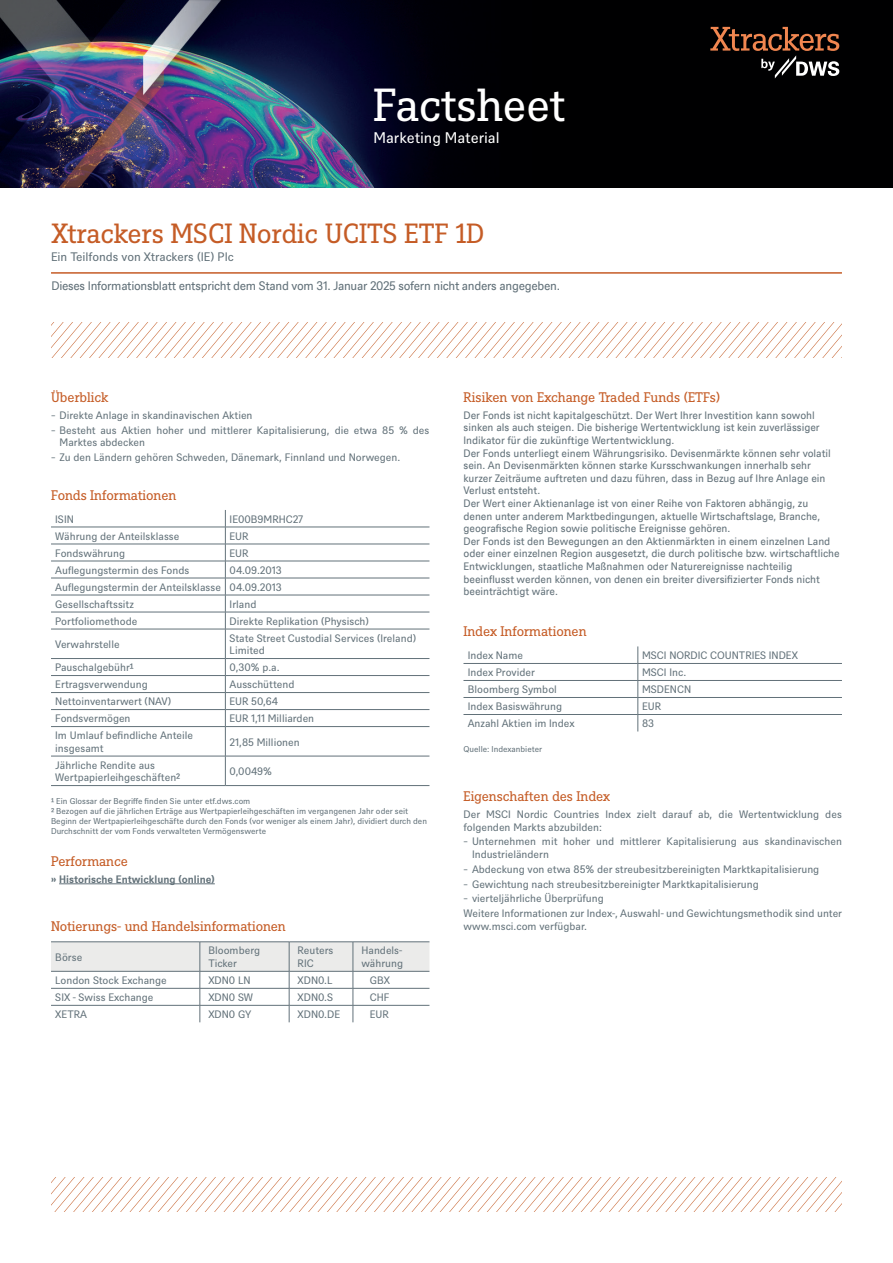
<style>
.page{position:relative;width:893px;height:1263px;background:#fff}
.page>*{position:absolute;margin:0;border:0;box-sizing:border-box;transform-origin:0 0}
.t1{font:45px "DWS Slab";letter-spacing:-.01em;color:#fff}
.t2{font:27px "DWS Slab";color:#c55c26}
.t3{font:15px "DWS Sans";color:#fff}
.t4{font:13.5px "DWS Slab";letter-spacing:-.01em;color:#c55c26}
.t5{font:12px "DWS Sans TT";letter-spacing:-.025em;color:#627179}
.t6{font:12px "DWS Sans";color:#627179}
.t7{font:10.5px/12.6px "DWS Sans";color:#627179}
.t8{font:10.5px/12.6px "DWS Sans TT";letter-spacing:-.005em;color:#627179}
.t9{font:700 10.5px "DWS Sans";color:#627179}
.t10{font:8.25px/9.9px "DWS Sans";color:#627179}
</style>
<div class="page">
<hr style="left:59px;top:883px;width:156px;height:1px;background:#627179">
<hr style="left:51px;top:527px;width:174px;height:1px;background:#627179">
<hr style="left:225px;top:527px;width:204px;height:1px;background:#627179">
<hr style="left:51px;top:544px;width:174px;height:1px;background:#627179">
<hr style="left:225px;top:544px;width:204px;height:1px;background:#627179">
<hr style="left:51px;top:561px;width:174px;height:1px;background:#627179">
<hr style="left:225px;top:561px;width:204px;height:1px;background:#627179">
<hr style="left:51px;top:578px;width:174px;height:1px;background:#627179">
<hr style="left:225px;top:578px;width:204px;height:1px;background:#627179">
<hr style="left:51px;top:595px;width:174px;height:1px;background:#627179">
<hr style="left:225px;top:595px;width:204px;height:1px;background:#627179">
<hr style="left:51px;top:612px;width:174px;height:1px;background:#627179">
<hr style="left:225px;top:612px;width:204px;height:1px;background:#627179">
<hr style="left:51px;top:629px;width:174px;height:1px;background:#627179">
<hr style="left:225px;top:629px;width:204px;height:1px;background:#627179">
<hr style="left:51px;top:658px;width:174px;height:1px;background:#627179">
<hr style="left:225px;top:658px;width:204px;height:1px;background:#627179">
<hr style="left:51px;top:675px;width:174px;height:1px;background:#627179">
<hr style="left:225px;top:675px;width:204px;height:1px;background:#627179">
<hr style="left:51px;top:692px;width:174px;height:1px;background:#627179">
<hr style="left:51px;top:709px;width:174px;height:1px;background:#627179">
<hr style="left:51px;top:726px;width:174px;height:1px;background:#627179">
<hr style="left:51px;top:756px;width:174px;height:1px;background:#627179">
<hr style="left:51px;top:785px;width:174px;height:1px;background:#627179">
<hr style="left:225px;top:785px;width:204px;height:1px;background:#627179">
<hr style="left:225px;top:692px;width:204px;height:1px;background:#627179">
<hr style="left:225px;top:709px;width:204px;height:1px;background:#627179">
<hr style="left:225px;top:726px;width:204px;height:1px;background:#627179">
<hr style="left:225px;top:756px;width:204px;height:1px;background:#627179">
<svg style="left:225px;top:510px;width:1px;height:275px"></svg>
<hr style="left:353px;top:941px;width:76px;height:1px;background:#627179">
<hr style="left:51px;top:941px;width:149px;height:1px;background:#627179">
<hr style="left:200px;top:941px;width:89px;height:1px;background:#627179">
<hr style="left:289px;top:941px;width:64px;height:1px;background:#627179">
<svg style="left:51px;top:942px;width:378px;height:80px"></svg>
<hr style="left:463px;top:663px;width:175px;height:1px;background:#627179">
<hr style="left:638px;top:663px;width:204px;height:1px;background:#627179">
<hr style="left:463px;top:680px;width:175px;height:1px;background:#627179">
<hr style="left:638px;top:680px;width:204px;height:1px;background:#627179">
<hr style="left:463px;top:697px;width:175px;height:1px;background:#627179">
<hr style="left:638px;top:697px;width:204px;height:1px;background:#627179">
<hr style="left:463px;top:714px;width:175px;height:1px;background:#627179">
<hr style="left:638px;top:714px;width:204px;height:1px;background:#627179">
<svg style="left:638px;top:646px;width:1px;height:85px"></svg>
<hr style="left:51px;top:272px;width:791px;height:2px;background:#c55c26">
<svg style="left:52px;top:322px;width:790px;height:35px"></svg>
<img style="left:0;top:0;width:893px;height:188px">
<svg style="left:710px;top:27px;width:129px;height:51px;background:#3a2921"></svg>
<svg style="left:51px;top:1177px;width:791px;height:35px"></svg>
<h1 class="t1" style="left:373px;top:74px;width:193px">Factsheet</h1>
<h3 class="t3" style="left:373px;top:127px;width:128px">Marketing Material</h3>
<h2 class="t2" style="left:51px;top:215px;width:435px">Xtrackers MSCI Nordic UCITS ETF 1D</h2>
<p class="t6" style="left:51px;top:249px;width:184px">Ein Teilfonds von Xtrackers (IE) Plc</p>
<p class="t5" style="left:51px;top:278px;width:510px">Dieses Informationsblatt entspricht dem Stand vom 31. Januar 2025 sofern nicht anders angegeben.</p>
<p class="t4" style="left:51px;top:388px;width:59px">Überblick</p>
<p class="t7" style="left:51px;top:407px;width:380px;line-height:14.7px">̵ Direkte Anlage in skandinavischen Aktien<br>̵ Besteht aus Aktien hoher und mittlerer Kapitalisierung, die etwa 85 % des</p>
<p class="t7" style="left:51px;top:434px;width:351px;line-height:14.7px;text-indent:9px">Marktes abdecken<br>̵ Zu den Ländern gehören Schweden, Dänemark, Finnland und Norwegen.</p>
<p class="t4" style="left:51px;top:486px;width:127px">Fonds Informationen</p>
<p class="t7" style="left:55px;top:512px;width:20px">ISIN</p>
<p class="t7" style="left:230px;top:512px;width:75px">IE00B9MRHC27</p>
<p class="t7" style="left:55px;top:529px;width:126px">Währung der Anteilsklasse</p>
<p class="t7" style="left:230px;top:529px;width:20px">EUR</p>
<p class="t7" style="left:55px;top:546px;width:71px">Fondswährung</p>
<p class="t7" style="left:230px;top:546px;width:20px">EUR</p>
<p class="t7" style="left:55px;top:563px;width:136px">Auflegungstermin des Fonds</p>
<p class="t7" style="left:55px;top:561px;width:228px;line-height:17px;text-align:justify;text-indent:174px">04.09.2013<br>Auflegungstermin der Anteilsklasse 04.09.2013<br>Gesellschaftssitz</p>
<p class="t7" style="left:230px;top:597px;width:28px">Irland</p>
<p class="t7" style="left:55px;top:614px;width:84px">Portfoliomethode</p>
<p class="t7" style="left:230px;top:614px;width:141px">Direkte Replikation (Physisch)</p>
<p class="t7" style="left:55px;top:637px;width:66px">Verwahrstelle</p>
<p class="t7" style="left:230px;top:631px;width:188px">State Street Custodial Services (Ireland)<br>Limited</p>
<p class="t7" style="left:55px;top:660px;width:80px">Pauschalgebühr¹</p>
<p class="t7" style="left:230px;top:660px;width:52px">0,30% p.a.</p>
<p class="t7" style="left:55px;top:677px;width:94px">Ertragsverwendung</p>
<p class="t7" style="left:230px;top:677px;width:66px">Ausschüttend</p>
<p class="t7" style="left:55px;top:694px;width:117px">Nettoinventarwert (NAV)</p>
<p class="t7" style="left:230px;top:694px;width:50px">EUR 50,64</p>
<p class="t7" style="left:55px;top:711px;width:77px">Fondsvermögen</p>
<p class="t7" style="left:230px;top:711px;width:86px">EUR 1,11 Milliarden</p>
<p class="t7" style="left:55px;top:728px;width:139px">Im Umlauf befindliche Anteile insgesamt</p>
<p class="t7" style="left:230px;top:735px;width:72px">21,85 Millionen</p>
<p class="t7" style="left:55px;top:758px;width:127px">Jährliche Rendite aus<br>Wertpapierleihgeschäften²</p>
<p class="t7" style="left:230px;top:764px;width:44px">0,0049%</p>
<p class="t10" style="left:51px;top:795px;width:377px">¹ Ein Glossar der Begriffe finden Sie unter etf.dws.com<br>² Bezogen auf die jährlichen Erträge aus Wertpapierleihgeschäften im vergangenen Jahr oder seit Beginn der Wertpapierleihgeschäfte durch den Fonds (vor weniger als einem Jahr), dividiert durch den Durchschnitt der vom Fonds verwalteten Vermögenswerte</p>
<p class="t4" style="left:51px;top:852px;width:78px">Performance</p>
<p class="t9" style="left:51px;top:872px;width:165px">» Historische Entwicklung (online)</p>
<p class="t4" style="left:51px;top:917px;width:236px">Notierungs- und Handelsinformationen</p>
<p class="t7" style="left:55px;top:950px;width:29px">Börse</p>
<p class="t7" style="left:208px;top:944px;width:53px">Bloomberg<br>Ticker</p>
<p class="t7" style="left:298px;top:944px;width:37px">Reuters<br>RIC</p>
<p class="t7" style="left:361px;top:944px;width:43px">Handels&shy;währung</p>
<p class="t7" style="left:55px;top:973px;width:113px">London Stock Exchange</p>
<p class="t7" style="left:208px;top:973px;width:44px">XDN0 LN</p>
<p class="t7" style="left:298px;top:973px;width:37px">XDN0.L</p>
<p class="t7" style="left:370px;top:973px;width:22px">GBX</p>
<p class="t7" style="left:55px;top:990px;width:100px">SIX - Swiss Exchange</p>
<p class="t7" style="left:208px;top:990px;width:46px">XDN0 SW</p>
<p class="t7" style="left:298px;top:990px;width:37px">XDN0.S</p>
<p class="t7" style="left:370px;top:990px;width:21px">CHF</p>
<p class="t7" style="left:55px;top:1007px;width:33px">XETRA</p>
<p class="t7" style="left:208px;top:1007px;width:44px">XDN0 GY</p>
<p class="t7" style="left:298px;top:1007px;width:44px">XDN0.DE</p>
<p class="t7" style="left:370px;top:1007px;width:20px">EUR</p>
<p class="t4" style="left:463px;top:388px;width:258px">Risiken von Exchange Traded Funds (ETFs)</p>
<p class="t8" style="left:463px;top:408px;width:378px">Der Fonds ist nicht kapitalgeschützt. Der Wert Ihrer Investition kann sowohl sinken als auch steigen. Die bisherige Wertentwicklung ist kein zuverlässiger Indikator für die zukünftige Wertentwicklung.<br>Der Fonds unterliegt einem Währungsrisiko. Devisenmärkte können sehr volatil sein. An Devisenmärkten können starke Kursschwankungen innerhalb sehr kurzer Zeiträume auftreten und dazu führen, dass in Bezug auf Ihre Anlage ein Verlust entsteht.<br>Der Wert einer Aktienanlage ist von einer Reihe von Faktoren abhängig, zu denen unter anderem Marktbedingungen, aktuelle Wirtschaftslage, Branche, geografische Region sowie politische Ereignisse gehören.<br>Der Fonds ist den Bewegungen an den Aktienmärkten in einem einzelnen Land oder einer einzelnen Region ausgesetzt, die durch politische bzw. wirtschaftliche Entwicklungen, staatliche Maßnahmen oder Naturereignisse nachteilig beeinflusst werden können, von denen ein breiter diversifizierter Fonds nicht beeinträchtigt wäre.</p>
<p class="t4" style="left:463px;top:622px;width:125px">Index Informationen</p>
<p class="t7" style="left:468px;top:648px;width:57px">Index Name</p>
<p class="t7" style="left:642px;top:648px;width:157px">MSCI NORDIC COUNTRIES INDEX</p>
<p class="t7" style="left:468px;top:665px;width:69px">Index Provider</p>
<p class="t7" style="left:642px;top:665px;width:46px">MSCI Inc.</p>
<p class="t7" style="left:468px;top:682px;width:91px">Bloomberg Symbol</p>
<p class="t7" style="left:642px;top:682px;width:51px">MSDENCN</p>
<p class="t7" style="left:468px;top:699px;width:96px">Index Basiswährung</p>
<p class="t7" style="left:642px;top:699px;width:20px">EUR</p>
<p class="t7" style="left:468px;top:716px;width:108px">Anzahl Aktien im Index</p>
<p class="t7" style="left:642px;top:716px;width:13px">83</p>
<p class="t10" style="left:463px;top:744px;width:80px">Quelle: Indexanbieter</p>
<p class="t4" style="left:463px;top:787px;width:148px">Eigenschaften des Index</p>
<p class="t7" style="left:463px;top:807px;width:380px">Der MSCI Nordic Countries Index zielt darauf ab, die Wertentwicklung des folgenden Markts abzubilden:</p>
<p class="t7" style="left:472px;top:835px;width:371px;text-indent:-9px">̵ Unternehmen mit hoher und mittlerer Kapitalisierung aus skandinavischen<br>Industrieländern</p>
<p class="t7" style="left:463px;top:861px;width:380px;line-height:14.7px">̵ Abdeckung von etwa 85% der streubesitzbereinigten Marktkapitalisierung<br>̵ Gewichtung nach streubesitzbereinigter Marktkapitalisierung<br>̵ vierteljährliche Überprüfung<br>Weitere Informationen zur Index-, Auswahl- und Gewichtungsmethodik sind unter</p>
<p class="t7" style="left:463px;top:919px;width:125px">www.msci.com verfügbar.</p>
</div>
